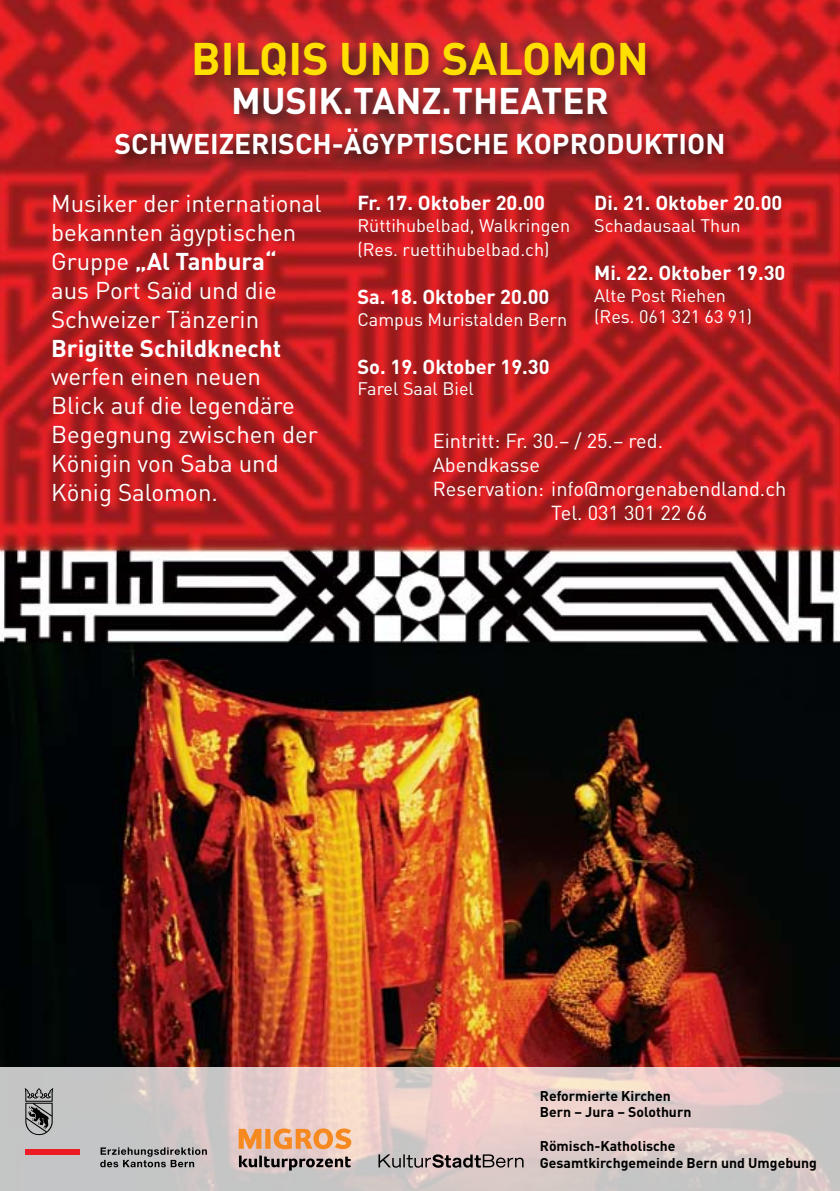
<style>
.page{position:relative;width:840px;height:1191px;background:#fff}
.page>*{position:absolute;margin:0;border:0;box-sizing:border-box;transform-origin:0 0}
.t1{font:700 45.2px "DIN";color:#ffdf00}
.t2{font:700 36.6px "DIN";color:#fff}
.t3{font:700 28.2px "DIN";color:#fff}
.t4{font:24px/28.8px "DIN";color:#fff}
.t5{font:700 24px "DIN";color:#fff}
.t6{font:700 20px "DIN";color:#fff}
.t7{font:20px "DIN";color:#fff}
.t8{font:18px/24px "DIN";color:#fff}
.t9{font:700 14px/16.8px "DIN";color:#000}
.s1{font-weight:700}
</style>
<div class="page">
<img style="left:0;top:0;width:839px;height:1067px">
<div style="left:53px;top:0;width:786px;height:257px;background:#fff;opacity:.33"></div>
<svg style="left:0;top:1067px;width:839px;height:124px;background:#d9cac7"></svg>
<svg style="left:25px;top:1087px;width:28px;height:49px"></svg>
<div style="left:25px;top:1148px;width:55px;height:6px;background:#ed1c24"></div>
<svg style="left:100px;top:1147px;width:107px;height:20px;background:#929090"></svg>
<svg style="left:378px;top:1154px;width:145px;height:13px;background:#928686"></svg>
<svg style="left:239px;top:1155px;width:111px;height:15px;background:#928584"></svg>
<svg style="left:238px;top:1128px;width:113px;height:21px;background:#efa769"></svg>
<h1 class="t1" style="left:191px;top:29px;width:459px">Bilqis und Salomon</h1>
<h2 class="t2" style="left:231px;top:77px;width:378px">M usik.Tanz.Theater</h2>
<p class="t3" style="left:114px;top:125px;width:612px">Schweizerisch-Ägyptische Koproduktion</p>
<p class="t4" style="left:51px;top:189px;width:272px">Musiker der international bekannten ägyptischen<br>Gruppe <span class="s1">„Al Tanbura“<br></span>aus Port Saïd und die<br>Schweizer Tänzerin</p>
<p class="t5" style="left:51px;top:332px;width:231px">Brigitte Schildknecht</p>
<p class="t4" style="left:51px;top:362px;width:268px">werfen einen neuen<br>Blick auf die legendäre<br>Begegnung zwischen der<br>Königin von Saba und<br>König Salomon.</p>
<p class="t6" style="left:357px;top:190px;width:189px">Fr. 17. Oktober 20.00</p>
<p class="t8" style="left:357px;top:213px;width:214px">Rüttihubelbad, Walkringen (Res. ruettihubelbad.ch)</p>
<p class="t6" style="left:357px;top:284px;width:193px">Sa. 18. Oktober 20.00</p>
<p class="t8" style="left:357px;top:307px;width:211px">Campus Muristalden Bern</p>
<p class="t6" style="left:357px;top:353px;width:194px">So. 19. Oktober 19.30</p>
<p class="t8" style="left:357px;top:376px;width:118px">Farel Saal Biel</p>
<p class="t6" style="left:594px;top:190px;width:190px">Di. 21. Oktober 20.00</p>
<p class="t8" style="left:594px;top:213px;width:148px">Schadausaal Thun</p>
<p class="t6" style="left:594px;top:260px;width:193px">M i. 22. Oktober 19.30</p>
<p class="t8" style="left:594px;top:284px;width:159px;line-height:21.6px">Alte Post Riehen (Res. 061 321 63 91)</p>
<p class="t7" style="left:432px;top:428px;width:232px">Eintritt: Fr. 30.– / 25.– red.</p>
<p class="t7" style="left:432px;top:452px;width:109px">Abendkasse</p>
<p class="t7" style="left:432px;top:476px;width:355px">Reservation: info@morgenabendland.ch</p>
<p class="t7" style="left:551px;top:500px;width:157px">Tel. 031 301 22 66</p>
<p class="t9" style="left:539px;top:1086px;width:153px">Reformierte Kirchen<br>Bern – Jura – Solothurn</p>
<p class="t9" style="left:539px;top:1136px;width:278px">Römisch-Katholische<br>Gesamtkirchgemeinde Bern und Umgebung</p>
</div>
